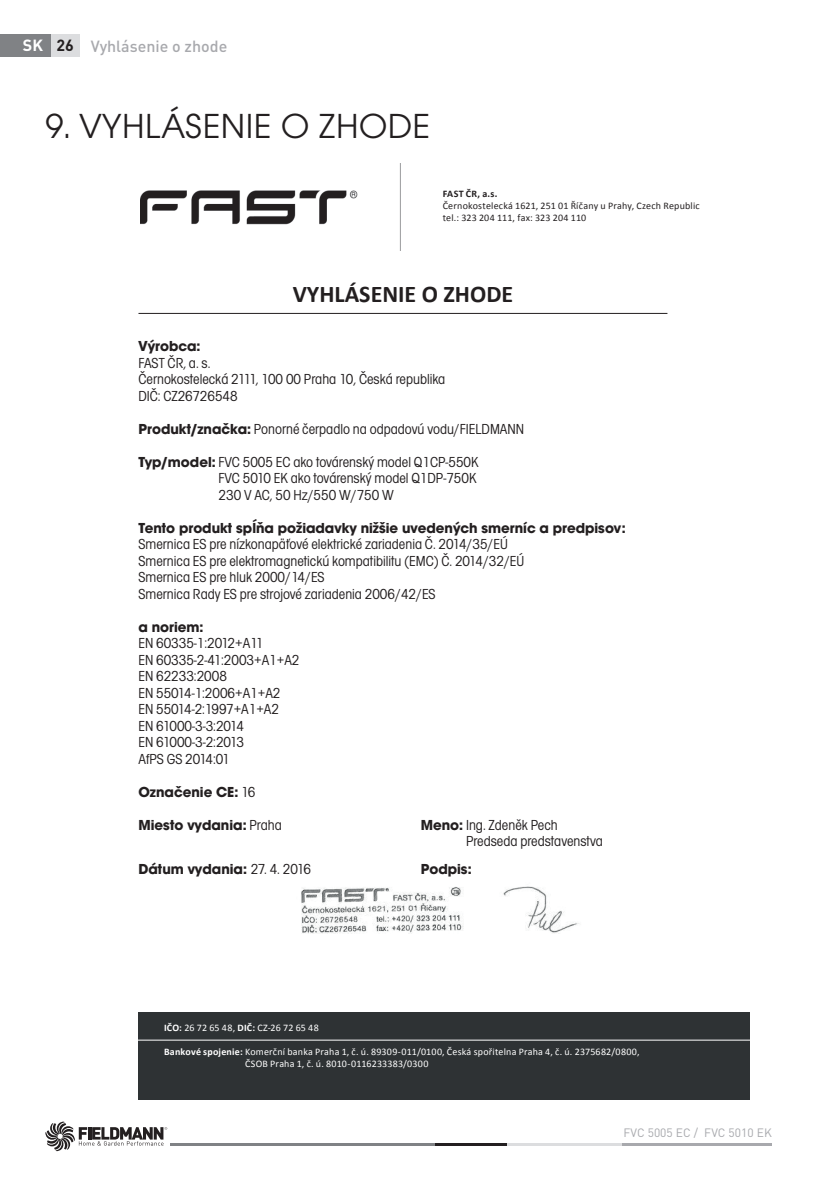
<style>
.page{position:relative;width:840px;height:1191px;background:#fff}
.page>*{position:absolute;margin:0;border:0;box-sizing:border-box;transform-origin:0 0}
.t1{font:36px "Avant Gar Got Itc TOT Boo";letter-spacing:.015em;color:#231f20}
.t2{font:700 24px "Calibri";color:#231f20}
.t3{font:500 16px "DIN Pro";color:#a8a9ad}
.t4{font:700 16px "DIN Pro";color:#fff}
.t5{font:15px/16.6px "Avant Gar Got Itc TOT Boo Con";color:#231f20}
.t6{font:700 15px "Avant Gar Got Itc TOT";color:#231f20}
.t7{font:12px "DIN Pro";color:#a8a9ad}
.t8{font:10px/12px "Calibri";letter-spacing:.02em;color:#fff}
.t9{font:10px/12px "Calibri";letter-spacing:.02em;color:#231f20}
.s1{color:#231f20}
.s2{font-weight:700}
.s3{font-family:"Avant Gar Got Itc TOT";font-weight:700}
.s4{font-family:"Avant Gar Got Itc TOT Boo Con";font-weight:400}
</style>
<div class="page">
<hr style="left:621px;top:1142px;width:150px;height:3px;background:#a8a9ad">
<hr style="left:506px;top:1142px;width:115px;height:3px;background:#dcdddf">
<hr style="left:170px;top:1142px;width:264px;height:3px;background:#808285">
<hr style="left:434px;top:1142px;width:72px;height:3px;background:#231f20">
<svg style="left:45px;top:1121px;width:122px;height:30px"></svg>
<div style="left:0;top:34px;width:51px;height:23px;background:#808285"></div>
<div style="left:51px;top:34px;width:28px;height:23px;background:#dcdddf"></div>
<img style="left:140px;top:163px;width:261px;height:88px">
<img style="left:301px;top:886px;width:278px;height:47px">
<div style="left:138px;top:1012px;width:611px;height:88px;background:#2e3234"></div>
<hr style="left:138px;top:313px;width:529px;height:1px;background:#231f20">
<hr style="left:40px;top:1039px;width:725px;height:1px;background:#fff">
<p class="t4" style="left:23px;top:40px;width:53px">SK <span class="s1">26</span></p>
<p class="t3" style="left:91px;top:40px;width:138px">Vyhlásenie o zhode</p>
<p class="t1" style="left:45px;top:113px;width:386px">9. VYHLÁSENIE O ZHODE</p>
<p class="t9" style="left:442px;top:187px;width:258px"><span class="s2">FAST ČR, a.s.<br></span>Černokostelecká 1621, 251 01 Říčany u Prahy, Czech Republic tel.: 323 204 111, fax: 323 204 110</p>
<p class="t2" style="left:292px;top:279px;width:222px">VYHLÁSENIE O ZHODE</p>
<p class="t5" style="left:138px;top:339px;width:308px"><span class="s3">Výrobca:<br></span>FAST ČR, a. s.<br>Černokostelecká 2111, 100 00 Praha 10, Česká republika<br>DIČ: CZ26726548</p>
<p class="t5" style="left:138px;top:422px;width:387px"><span class="s3">Produkt/značka:</span> Ponorné čerpadlo na odpadovú vodu/FIELDMANN</p>
<p class="t5" style="left:218px;top:455px;width:261px;text-indent:-80px"><span class="s3">Typ/model:</span> FVC 5005 EC ako továrenský model Q1CP-550K<br>FVC 5010 EK ako továrenský model Q1DP-750K<br>230 V AC, 50 Hz/550 W/750 W</p>
<p class="t5" style="left:138px;top:521px;width:488px"><span class="s3">Tento produkt spĺňa požiadavky nižšie uvedených smerníc a predpisov:<br></span>Smernica ES pre nízkonapäťové elektrické zariadenia Č. 2014/35/EÚ<br>Smernica ES pre elektromagnetickú kompatibilitu (EMC) Č. 2014/32/EÚ<br>Smernica ES pre hluk 2000/14/ES<br>Smernica Rady ES pre strojové zariadenia 2006/42/ES</p>
<p class="t5" style="left:138px;top:620px;width:162px"><span class="s3">a noriem:<br></span>EN 60335-1:2012+A11<br>EN 60335-2-41:2003+A1+A2<br>EN 62233:2008<br>EN 55014-1:2006+A1+A2<br>EN 55014-2:1997+A1+A2<br>EN 61000-3-3:2014<br>EN 61000-3-2:2013<br>AfPS GS 2014:01</p>
<p class="t6" style="left:138px;top:786px;width:118px">Označenie CE: <span class="s4">16</span></p>
<p class="t6" style="left:138px;top:819px;width:145px">Miesto vydania: <span class="s4">Praha</span></p>
<p class="t5" style="left:466px;top:818px;width:138px;text-indent:-45px"><span class="s3">Meno:</span> Ing. Zdeněk Pech<br>Predseda predstavenstva</p>
<p class="t6" style="left:138px;top:863px;width:174px">Dátum vydania: <span class="s4">27. 4. 2016</span></p>
<p class="t6" style="left:420px;top:863px;width:52px">Podpis:</p>
<p class="t8" style="left:164px;top:1021px;width:156px"><span class="s2">IČO:</span> 26 72 65 48, <span class="s2">DIČ:</span> CZ-26 72 65 48</p>
<p class="t8" style="left:245px;top:1045px;width:396px;text-indent:-81px"><span class="s2">Bankové spojenie:</span> Komerční banka Praha 1, č. ú. 89309-011/0100, Česká spořitelna Praha 4, č. ú. 2375682/0800,<br>ČSOB Praha 1, č. ú. 8010-0116233383/0300</p>
<p class="t7" style="left:623px;top:1128px;width:150px">FVC 5005 EC / FVC 5010 EK</p>
</div>
